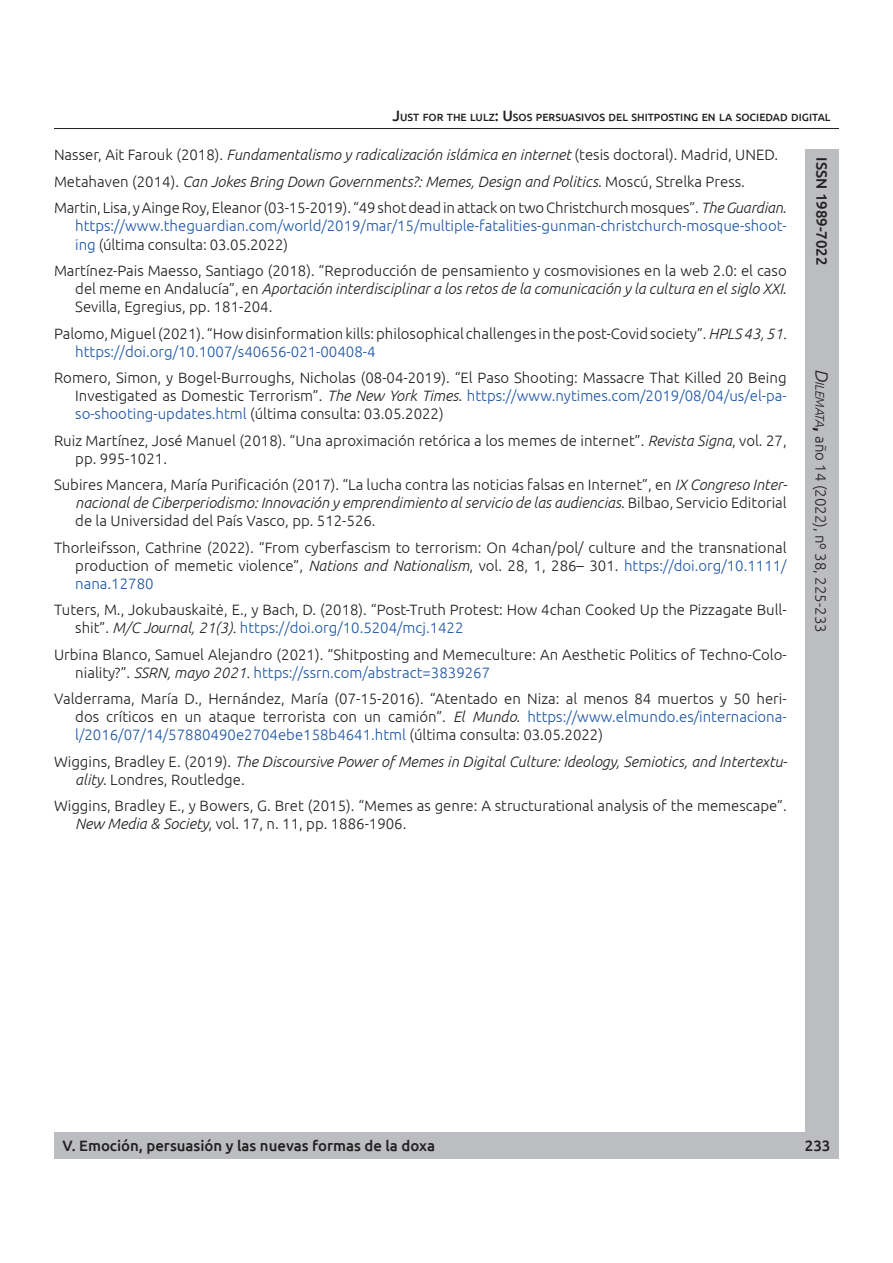
<style>
.page{position:relative;width:893px;height:1263px;background:#fff}
.page>*{position:absolute;margin:0;border:0;box-sizing:border-box;transform-origin:0 0}
.t1{font:300 15px/18px "Ubuntu";color:#231f20}
.t2{font:300 15px/18px "Ubuntu";color:#1e56a6}
.t3{font:italic 300 15px/18px "Ubuntu";color:#231f20}
.t4{font:500 15px "Ubuntu";color:#231f20}
.t5{font:500 10.5px "Ubuntu";color:#231f20}
.s1{font-size:15px}
.s2{font-style:italic}
.s3{color:#231f20}
.s4{color:#1e56a6}
.s5{font-style:normal}
.s6{font-style:italic;font-size:18px}
.s7{font-style:italic;font-size:12.6px}
.s8{font-weight:500;font-size:18px}
</style>
<div class="page">
<div style="left:756px;top:1132px;width:83px;height:27px;background:#bcbdc0"></div>
<div style="left:54px;top:1132px;width:712px;height:27px;background:#bcbdc0"></div>
<div style="left:806px;top:360px;width:33px;height:777px;background:#bcbdc0"></div>
<div style="left:806px;top:149px;width:33px;height:215px;background:#bcbdc0"></div>
<hr style="left:54px;top:128px;width:785px;height:1px;background:#231f20">
<p class="t5" style="left:392px;top:111px;width:439px"><span class="s1">J</span>UST FOR THE LULZ<span class="s1">: U</span> SOS PERSUASIVOS DEL SHITPOSTING EN LA SOCIEDAD DIGITAL</p>
<p class="t1" style="left:54px;top:141px;width:734px;line-height:26.5px">Nasser, Ait Farouk (2018). <span class="s2">Fundamentalismo y radicalización islámica en internet</span> (tesis doctoral). Madrid, UNED.<br>Metahaven (2014). <span class="s2">Can Jokes Bring Down Governments?: Memes, Design and Politics</span>. Moscú, Strelka Press.<br>Martin, Lisa, y Ainge Roy, Eleanor (03-15-2019). “49 shot dead in attack on two Christchurch mosques”. <span class="s2">The Guardian</span>.</p>
<p class="t2" style="left:75px;top:217px;width:713px">https://www.theguardian.com/world/2019/mar/15/multiple-fatalities-gunman-christchurch-mosque-shoot&shy;ing <span class="s3">(última consulta: 03.05.2022)</span></p>
<p class="t1" style="left:75px;top:261px;width:713px;text-align:justify;text-indent:-21px">Martínez-Pais Maesso, Santiago (2018). “Reproducción de pensamiento y cosmovisiones en la web 2.0: el caso del meme en Andalucía”, en <span class="s2">Aportación interdisciplinar a los retos de la comunicación y la cultura en el siglo XXI</span>.<br>Sevilla, Egregius, pp. 181-204.</p>
<p class="t1" style="left:75px;top:324px;width:713px;text-indent:-21px">Palomo, Miguel (2021). “How disinformation kills: philosophical challenges in the post-Covid society”. <span class="s2">HPLS 43, 51. </span><span class="s4">https://doi.org/10.1007/s40656-021-00408-4</span></p>
<p class="t1" style="left:75px;top:368px;width:713px;text-align:justify;text-indent:-21px">Romero, Simon, y Bogel-Burroughs, Nicholas (08-04-2019). “El Paso Shooting: Massacre That Killed 20 Being Investigated as Domestic Terrorism”. <span class="s2">The New York Times</span>. <span class="s4">https://www.nytimes.com/2019/08/04/us/el-pa&shy;so-shooting-updates.html</span> (última consulta: 03.05.2022)</p>
<p class="t1" style="left:75px;top:431px;width:713px;text-indent:-21px">Ruiz Martínez, José Manuel (2018). “Una aproximación retórica a los memes de internet”. <span class="s2">Revista Signa</span>, vol. 27, pp. 995-1021.</p>
<p class="t1" style="left:75px;top:475px;width:714px;text-align:justify;text-indent:-21px">Subires Mancera, María Purificación (2017). “La lucha contra las noticias falsas en Internet”, en <span class="s2">IX Congreso Inter&shy;nacional de Ciberperiodismo: Innovación y emprendimiento al servicio de las audiencias</span>. Bilbao, Servicio Editorial de la Universidad del País Vasco, pp. 512-526.</p>
<p class="t1" style="left:75px;top:538px;width:713px;text-align:justify;text-indent:-21px">Thorleifsson, Cathrine (2022). “From cyberfascism to terrorism: On 4chan/pol/ culture and the transnational production of memetic violence”, <span class="s2">Nations and Nationalism</span>, vol. 28, 1, 286– 301. <span class="s4">https://doi.org/10.1111/ nana.12780</span></p>
<p class="t1" style="left:75px;top:600px;width:713px;text-indent:-21px">Tuters, M., Jokubauskaitė, E., y Bach, D. (2018). “Post-Truth Protest: How 4chan Cooked Up the Pizzagate Bull&shy;shit”. <span class="s2">M/C Journal, 21(3).</span> <span class="s4">https://doi.org/10.5204/mcj.1422</span></p>
<p class="t1" style="left:75px;top:645px;width:713px;text-indent:-21px">Urbina Blanco, Samuel Alejandro (2021). “Shitposting and Memeculture: An Aesthetic Politics of Techno-Colo&shy;niality?”. <span class="s2">SSRN, mayo 2021.</span> <span class="s4">https://ssrn.com/abstract=3839267</span></p>
<p class="t1" style="left:75px;top:689px;width:713px;text-align:justify;text-indent:-21px">Valderrama, María D., Hernández, María (07-15-2016). “Atentado en Niza: al menos 84 muertos y 50 heri&shy;dos críticos en un ataque terrorista con un camión”. <span class="s2">El Mundo</span>. <span class="s4">https://www.elmundo.es/internaciona&shy;l/2016/07/14/57880490e2704ebe158b4641.html</span> (última consulta: 03.05.2022)</p>
<p class="t3" style="left:75px;top:752px;width:713px;text-indent:-21px"><span class="s5">Wiggins, Bradley E. (2019).</span> The Discoursive Power of Memes in Digital Culture: Ideology, Semiotics, and Intertextu&shy;ality<span class="s5">. Londres, Routledge.</span></p>
<p class="t1" style="left:75px;top:796px;width:713px;text-indent:-21px">Wiggins, Bradley E., y Bowers, G. Bret (2015). “Memes as genre: A structurational analysis of the memescape”.<br><span class="s2">New Media &amp; Society</span>, vol. 17, n. 11, pp. 1886-1906.</p>
<p class="t4" style="left:831px;top:157px;width:110px;rotate:90deg">ISSN 1989-7022</p>
<p class="t1" style="left:830px;top:369px;width:265px;rotate:90deg"><span class="s6">D</span><span class="s7">ilemata</span><span class="s8">,</span> año 14 (2022), nº 38, 225-233</p>
<p class="t4" style="left:63px;top:1136px;width:374px">V. Emoción, persuasión y las nuevas formas de la doxa</p>
<p class="t4" style="left:805px;top:1136px;width:27px">233</p>
</div>
